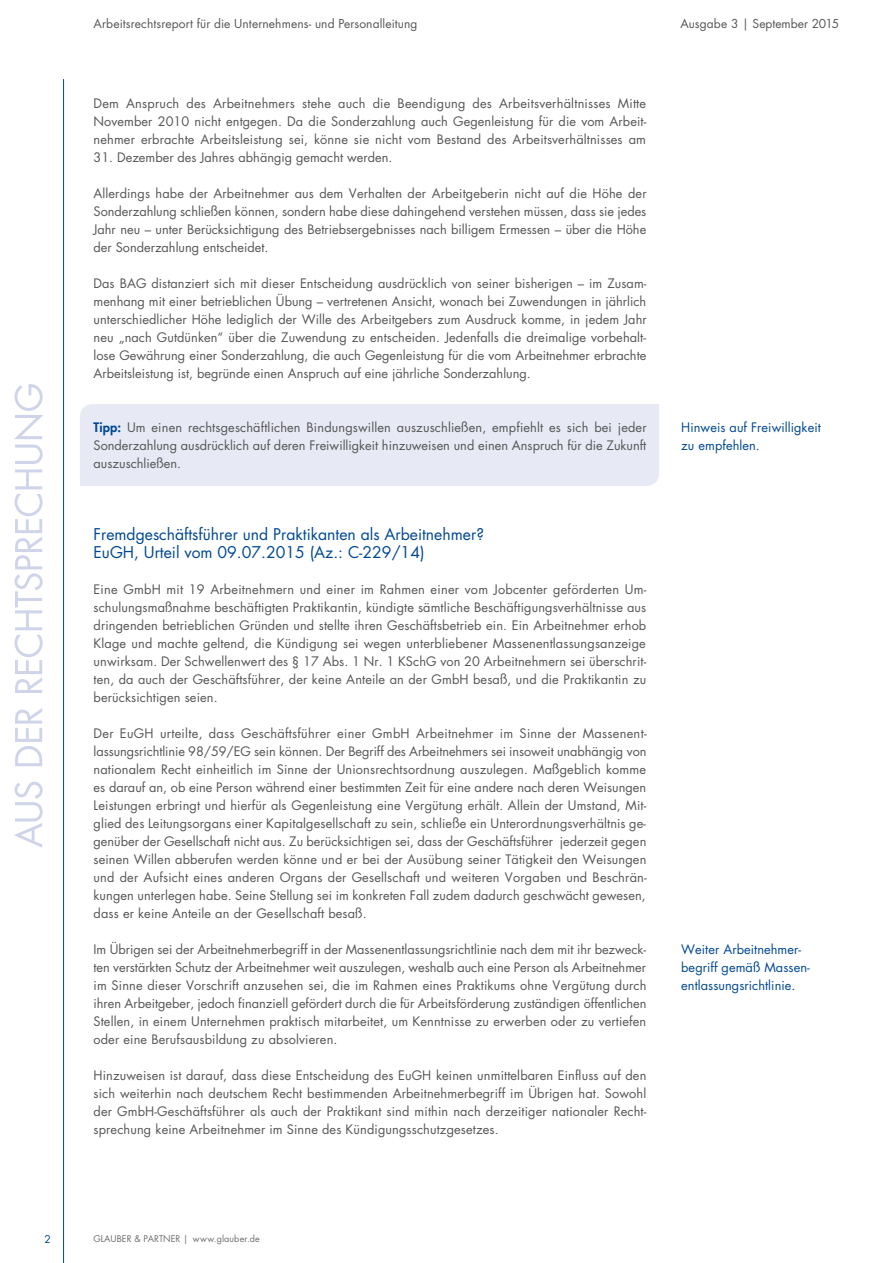
<style>
.page{position:relative;width:893px;height:1263px;background:#fff}
.page>*{position:absolute;margin:0;border:0;box-sizing:border-box;transform-origin:0 0}
.t1{font:15.75px/18px "Futura LT";color:#004893}
.t2{font:12.75px/18px "Futura LT";letter-spacing:.01em;color:#565655;text-align:justify}
.t3{font:12.75px/18px "Futura LT";letter-spacing:.005em;color:#004893}
.t4{font:12px "Futura LT";letter-spacing:.01em;color:#565655}
.t5{font:10.5px "Futura LT";color:#004893}
.t6{font:9px "Futura LT";color:#6e6e6e}
.s1{font-weight:800;color:#004893}
</style>
<div class="page">
<div style="left:80px;top:404px;width:579px;height:82px;background:#e7e9f5"></div>
<svg style="left:14px;top:384px;width:29px;height:464px"></svg>
<hr style="left:63px;top:79px;width:1px;height:1184px;background:#004893">
<p class="t4" style="left:94px;top:16px;width:325px">Arbeitsrechtsreport für die Unternehmens- und Personalleitung</p>
<p class="t4" style="left:680px;top:16px;width:160px">Ausgabe 3 | September 2015</p>
<p class="t2" style="left:94px;top:94px;width:554px">Dem Anspruch des Arbeitnehmers stehe auch die Beendigung des Arbeitsverhältnisses Mitte November 2010 nicht entgegen. Da die Sonderzahlung auch Gegenleistung für die vom Arbeit&shy;nehmer erbrachte Arbeitsleistung sei, könne sie nicht vom Bestand des Arbeitsverhältnisses am</p>
<p class="t2" style="left:94px;top:148px;width:300px">31. Dezember des Jahres abhängig gemacht werden.</p>
<p class="t2" style="left:94px;top:184px;width:555px">Allerdings habe der Arbeitnehmer aus dem Verhalten der Arbeitgeberin nicht auf die Höhe der Sonderzahlung schließen können, sondern habe diese dahingehend verstehen müssen, dass sie jedes Jahr neu – unter Berücksichtigung des Betriebsergebnisses nach billigem Ermessen – über die Höhe der Sonderzahlung entscheidet.</p>
<p class="t2" style="left:94px;top:274px;width:555px">Das BAG distanziert sich mit dieser Entscheidung ausdrücklich von seiner bisherigen – im Zusam&shy;menhang mit einer betrieblichen Übung – vertretenen Ansicht, wonach bei Zuwendungen in jährlich unterschiedlicher Höhe lediglich der Wille des Arbeitgebers zum Ausdruck komme, in jedem Jahr neu „nach Gutdünken“ über die Zuwendung zu entscheiden. Jedenfalls die dreimalige vorbehalt&shy;lose Gewährung einer Sonderzahlung, die auch Gegenleistung für die vom Arbeitnehmer erbrachte Arbeitsleistung ist, begründe einen Anspruch auf eine jährliche Sonderzahlung.</p>
<p class="t2" style="left:94px;top:418px;width:555px"><span class="s1">Tipp:</span> Um einen rechtsgeschäftlichen Bindungswillen auszuschließen, empfiehlt es sich bei jeder Sonderzahlung ausdrücklich auf deren Freiwilligkeit hinzuweisen und einen Anspruch für die Zukunft auszuschließen.</p>
<p class="t1" style="left:94px;top:525px;width:392px">Fremdgeschäftsführer und Praktikanten als Arbeitnehmer?<br>EuGH, Urteil vom 09.07.2015 (Az.: C-229/14)</p>
<p class="t2" style="left:94px;top:580px;width:554px">Eine GmbH mit 19 Arbeitnehmern und einer im Rahmen einer vom Jobcenter geförderten Um&shy;schulungsmaßnahme beschäftigten Praktikantin, kündigte sämtliche Beschäftigungsverhältnisse aus dringenden betrieblichen Gründen und stellte ihren Geschäftsbetrieb ein. Ein Arbeitnehmer erhob Klage und machte geltend, die Kündigung sei wegen unterbliebener Massenentlassungsanzeige unwirksam. Der Schwellenwert des § 17 Abs. 1 Nr. 1 KSchG von 20 Arbeitnehmern sei überschrit&shy;ten, da auch der Geschäftsführer, der keine Anteile an der GmbH besaß, und die Praktikantin zu berücksichtigen seien.</p>
<p class="t2" style="left:94px;top:724px;width:555px">Der EuGH urteilte, dass Geschäftsführer einer GmbH Arbeitnehmer im Sinne der Massenent&shy;lassungsrichtlinie 98/59/EG sein können. Der Begriff des Arbeitnehmers sei insoweit unabhängig von nationalem Recht einheitlich im Sinne der Unionsrechtsordnung auszulegen. Maßgeblich komme es darauf an, ob eine Person während einer bestimmten Zeit für eine andere nach deren Weisungen Leistungen erbringt und hierfür als Gegenleistung eine Vergütung erhält. Allein der Umstand, Mit&shy;glied des Leitungsorgans einer Kapitalgesellschaft zu sein, schließe ein Unterordnungsverhältnis ge&shy;genüber der Gesellschaft nicht aus. Zu berücksichtigen sei, dass der Geschäftsführer jederzeit gegen seinen Willen abberufen werden könne und er bei der Ausübung seiner Tätigkeit den Weisungen und der Aufsicht eines anderen Organs der Gesellschaft und weiteren Vorgaben und Beschrän&shy;kungen unterlegen habe. Seine Stellung sei im konkreten Fall zudem dadurch geschwächt gewesen, dass er keine Anteile an der Gesellschaft besaß.</p>
<p class="t2" style="left:94px;top:941px;width:555px">Im Übrigen sei der Arbeitnehmerbegriff in der Massenentlassungsrichtlinie nach dem mit ihr bezweck&shy;ten verstärkten Schutz der Arbeitnehmer weit auszulegen, weshalb auch eine Person als Arbeitnehmer im Sinne dieser Vorschrift anzusehen sei, die im Rahmen eines Praktikums ohne Vergütung durch ihren Arbeitgeber, jedoch finanziell gefördert durch die für Arbeitsförderung zuständigen öffentlichen Stellen, in einem Unternehmen praktisch mitarbeitet, um Kenntnisse zu erwerben oder zu vertiefen oder eine Berufsausbildung zu absolvieren.</p>
<p class="t2" style="left:94px;top:1067px;width:554px">Hinzuweisen ist darauf, dass diese Entscheidung des EuGH keinen unmittelbaren Einfluss auf den sich weiterhin nach deutschem Recht bestimmenden Arbeitnehmerbegriff im Übrigen hat. Sowohl der GmbH-Geschäftsführer als auch der Praktikant sind mithin nach derzeitiger nationaler Recht&shy;sprechung keine Arbeitnehmer im Sinne des Kündigungsschutzgesetzes.</p>
<p class="t3" style="left:681px;top:419px;width:141px">Hinweis auf Freiwilligkeit zu empfehlen.</p>
<p class="t3" style="left:681px;top:941px;width:130px">Weiter Arbeitnehmer&shy;begriff gemäß Massen&shy;entlassungsrichtlinie.</p>
<p class="t5" style="left:45px;top:1232px;width:8px">2</p>
<p class="t6" style="left:94px;top:1233px;width:168px">GLAUBER &amp; PARTNER | www.glauber.de</p>
</div>
